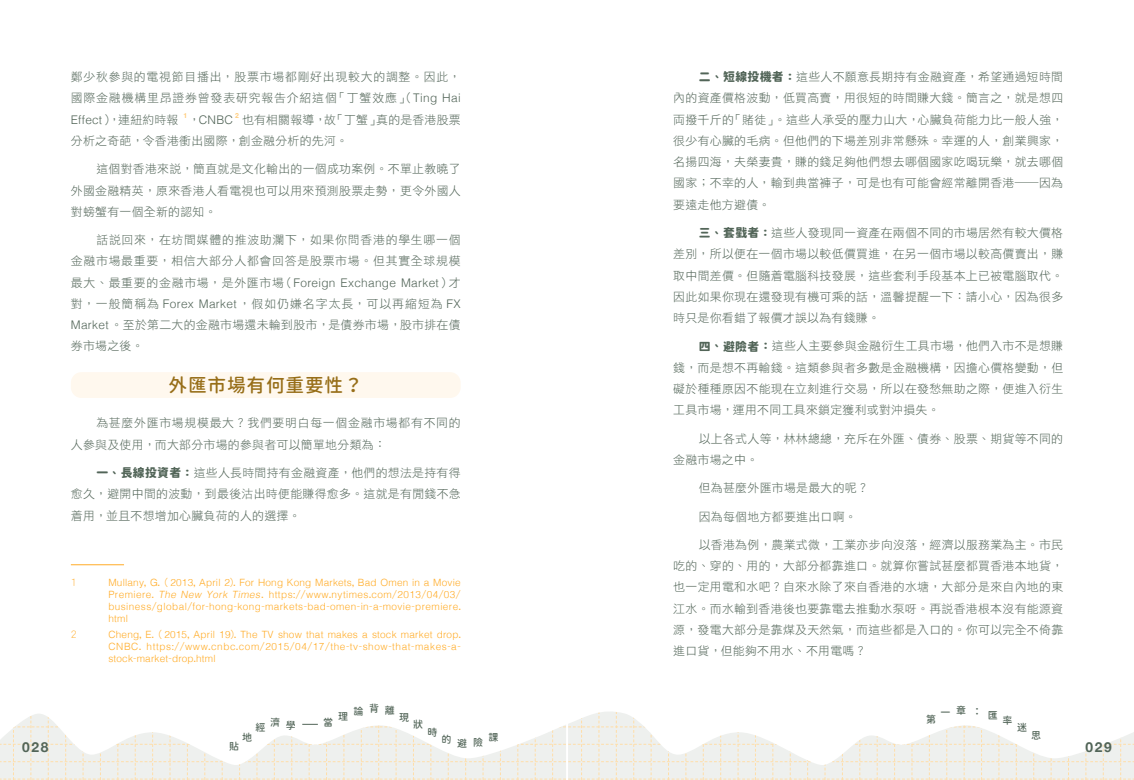
<style>
.page{position:relative;width:1134px;height:780px;background:#fff}
.page>*{position:absolute;margin:0;border:0;box-sizing:border-box;transform-origin:0 0}
.t1{font:18.75px "jiangchengyuanti 500 W";letter-spacing:.04em;color:#976e18}
.t2{font:700 13.75px "Helvetica Neue";letter-spacing:.12em;color:#526558}
.t3{font:11.88px/21.2px "DF Hei HK W3";letter-spacing:.025em;color:#526558;text-align:justify}
.t4{font:11.88px/21.2px "DF Hei HK W3";letter-spacing:.06em;color:#526558;text-align:right}
.t5{font:300 11.88px "Helvetica";letter-spacing:.025em;color:#526558}
.t6{font:300 10px/12px "Helvetica";letter-spacing:.045em;color:#ffac27;text-align:justify}
.t7{font:10px "jiangchengyuanti 500 W";letter-spacing:.565em;color:#526558}
.t8{font:10px "DF Hei HK W3";color:#ffac27}
.t9{font:700 6.88px "Helvetica";color:#ffcd7e}
.s1{font-family:"Helvetica";font-weight:300}
.s2{font-family:"DF Hei HK W3";font-weight:400}
.s3{font-family:"jiangchengyuanti 700 W"}
.s4{font-family:"DF Yuan HK W8"}
.s5{font-style:italic}
</style>
<div class="page">
<div style="left:71px;top:372px;width:390px;height:26px;background:#fff8ee;border-radius:11px"></div>
<hr style="left:71px;top:564px;width:53px;height:1px;background:#ffac27">
<svg style="left:0;top:712px;width:1134px;height:68px"></svg>
<p class="t3" style="left:71px;top:66px;width:391px">鄭少秋參與的電視節目播出，股票市場都剛好出現較大的調整。因此，國際金融機構里昂證券曾發表研究報告介紹這個「丁蟹效應」（<span class="s1">Ting Hai Effect</span>），連紐約時報</p>
<p class="t9" style="left:183px;top:111px;width:5px">1</p>
<p class="t5" style="left:189px;top:109px;width:46px"><span class="s2">，</span>CNBC</p>
<p class="t9" style="left:235px;top:111px;width:5px">2</p>
<p class="t3" style="left:71px;top:109px;width:391px;text-indent:171px">也有相關報導，故「丁蟹」真的是香港股票分析之奇葩，令香港衝出國際，創金融分析的先河。</p>
<p class="t3" style="left:71px;top:158px;width:391px;text-indent:26px">這個對香港來說，簡直就是文化輸出的一個成功案例。不單止教曉了外國金融精英，原來香港人看電視也可以用來預測股票走勢，更令外國人對螃蟹有一個全新的認知。</p>
<p class="t4" style="left:71px;top:229px;width:391px">話說回來，在坊間媒體的推波助瀾下，如果你問香港的學生哪一個<br>金融市場最重要，相信大部分人都會回答是股票市場。但其實全球規模</p>
<p class="t5" style="left:71px;top:272px;width:391px"><span class="s2">最大、最重要的金融市場，是外匯市場（</span>Foreign Exchange Market<span class="s2">）才</span></p>
<p class="t3" style="left:71px;top:293px;width:391px">對，一般簡稱為 <span class="s1">Forex Market</span>，假如仍嫌名字太長，可以再縮短為 <span class="s1">FX Market</span> 。至於第二大的金融市場還未輪到股市，是債券市場，股市排在債券市場之後。</p>
<h1 class="t1" style="left:169px;top:375px;width:196px">外匯市場有何重要性？</h1>
<p class="t4" style="left:71px;top:412px;width:391px;text-align:left;text-indent:26px">為甚麼外匯市場規模最大？我們要明白每一個金融市場都有不同的人參與及使用，而大部分市場的參與者可以簡單地分類為：</p>
<p class="t3" style="left:71px;top:462px;width:391px;text-indent:26px"><span class="s3">一</span><span class="s4">、</span><span class="s3">長線投資者</span><span class="s4">：</span>這些人長時間持有金融資產，他們的想法是持有得愈久，避開中間的波動，到最後沽出時便能賺得愈多。這就是有閒錢不急着用，並且不想增加心臟負荷的人的選擇。</p>
<p class="t8" style="left:71px;top:577px;width:8px">1</p>
<p class="t6" style="left:108px;top:575px;width:354px">Mullany<span class="s2">,</span> G<span class="s2">.（</span>2013<span class="s2">,</span> April 2<span class="s2">).</span> For Hong Kong Markets<span class="s2">,</span> Bad Omen in a Movie Premiere<span class="s2">.</span> <span class="s5">The New York Times</span><span class="s2">.</span> https<span class="s2">://</span>www<span class="s2">.</span>nytimes<span class="s2">.</span>com<span class="s2">/</span>2013<span class="s2">/</span>04<span class="s2">/</span>03<span class="s2">/ </span>business<span class="s2">/</span>global<span class="s2">/</span>for<span class="s2">-</span>hong<span class="s2">-</span>kong<span class="s2">-</span>markets<span class="s2">-</span>bad<span class="s2">-</span>omen<span class="s2">-</span>in<span class="s2">-</span>a<span class="s2">-</span>movie<span class="s2">-</span>premiere<span class="s2">. </span>html</p>
<p class="t8" style="left:71px;top:628px;width:8px">2</p>
<p class="t6" style="left:108px;top:627px;width:354px">Cheng<span class="s2">,</span> E<span class="s2">.（</span>2015<span class="s2">,</span> April 19<span class="s2">).</span> The TV show that makes a stock market drop<span class="s2">.<br></span>CNBC<span class="s2">.</span> https<span class="s2">://</span>www<span class="s2">.</span>cnbc<span class="s2">.</span>com<span class="s2">/</span>2015<span class="s2">/</span>04<span class="s2">/</span>17<span class="s2">/</span>the<span class="s2">-</span>tv<span class="s2">-</span>show<span class="s2">-</span>that<span class="s2">-</span>makes<span class="s2">-</span>a&shy;stock<span class="s2">-</span>market<span class="s2">-</span>drop<span class="s2">.</span>html</p>
<p class="t3" style="left:673px;top:66px;width:392px;text-indent:26px"><span class="s3">二</span><span class="s4">、</span><span class="s3">短線投機者</span><span class="s4">：</span>這些人不願意長期持有金融資產，希望通過短時間內的資產價格波動，低買高賣，用很短的時間賺大錢。簡言之，就是想四両撥千斤的「賭徒」。這些人承受的壓力山大，心臟負荷能力比一般人強，很少有心臟的毛病。但他們的下場差別非常懸殊。幸運的人，創業興家，名揚四海，夫榮妻貴，賺的錢足夠他們想去哪個國家吃喝玩樂，就去哪個國家；不幸的人，輸到典當褲子，可是也有可能會經常離開香港—因為要遠走他方避債。</p>
<p class="t3" style="left:673px;top:222px;width:391px;text-indent:26px"><span class="s3">三</span><span class="s4">、</span><span class="s3">套戥者</span><span class="s4">：</span>這些人發現同一資產在兩個不同的市場居然有較大價格差別，所以便在一個市場以較低價買進，在另一個市場以較高價賣出，賺取中間差價。但隨着電腦科技發展，這些套利手段基本上已被電腦取代。因此如果你現在還發現有機可乘的話，溫馨提醒一下：請小心，因為很多時只是你看錯了報價才誤以為有錢賺。</p>
<p class="t3" style="left:673px;top:335px;width:391px;text-indent:26px"><span class="s3">四</span><span class="s4">、</span><span class="s3">避險者</span><span class="s4">：</span>這些人主要參與金融衍生工具市場，他們入市不是想賺錢，而是想不再輸錢。這類參與者多數是金融機構，因擔心價格變動，但礙於種種原因不能現在立刻進行交易，所以在發愁無助之際，便進入衍生工具市場，運用不同工具來鎖定獲利或對沖損失。</p>
<p class="t3" style="left:673px;top:427px;width:391px;text-indent:26px">以上各式人等，林林總總，充斥在外匯、債券、股票、期貨等不同的金融市場之中。</p>
<p class="t3" style="left:699px;top:477px;width:172px">但為甚麼外匯市場是最大的呢？</p>
<p class="t3" style="left:699px;top:505px;width:159px">因為每個地方都要進出口啊。</p>
<p class="t3" style="left:673px;top:533px;width:391px;text-indent:26px">以香港為例，農業式微，工業亦步向沒落，經濟以服務業為主。市民吃的、穿的、用的，大部分都靠進口。就算你嘗試甚麼都買香港本地貨，也一定用電和水吧？自來水除了來自香港的水塘，大部分是來自內地的東江水。而水輸到香港後也要靠電去推動水泵呀。再說香港根本沒有能源資源，發電大部分是靠煤及天然氣，而這些都是入口的。你可以完全不倚靠進口貨，但能夠不用水、不用電嗎？</p>
<p class="t7" style="left:353px;top:704px;width:43px">論背離</p>
<p class="t7" style="left:940px;top:706px;width:59px">第第：匯</p>
<p class="t7" style="left:338px;top:711px;width:11px">理</p>
<p class="t7" style="left:399px;top:711px;width:11px">現</p>
<p class="t7" style="left:926px;top:713px;width:11px">第</p>
<p class="t7" style="left:1003px;top:715px;width:11px">匯</p>
<p class="t7" style="left:255px;top:721px;width:11px">經</p>
<p class="t7" style="left:270px;top:717px;width:27px">濟學</p>
<p class="t7" style="left:323px;top:716px;width:11px">當</p>
<p class="t7" style="left:413px;top:719px;width:11px">狀</p>
<p class="t7" style="left:1017px;top:721px;width:11px">匯</p>
<p class="t7" style="left:427px;top:726px;width:11px">時</p>
<p class="t7" style="left:1031px;top:729px;width:11px">匯</p>
<p class="t7" style="left:242px;top:731px;width:11px">地</p>
<p class="t7" style="left:442px;top:736px;width:43px">的避險</p>
<p class="t7" style="left:488px;top:732px;width:11px">課</p>
<p class="t2" style="left:22px;top:736px;width:28px">028</p>
<p class="t7" style="left:229px;top:741px;width:11px">貼</p>
<p class="t2" style="left:1085px;top:736px;width:28px">029</p>
</div>
